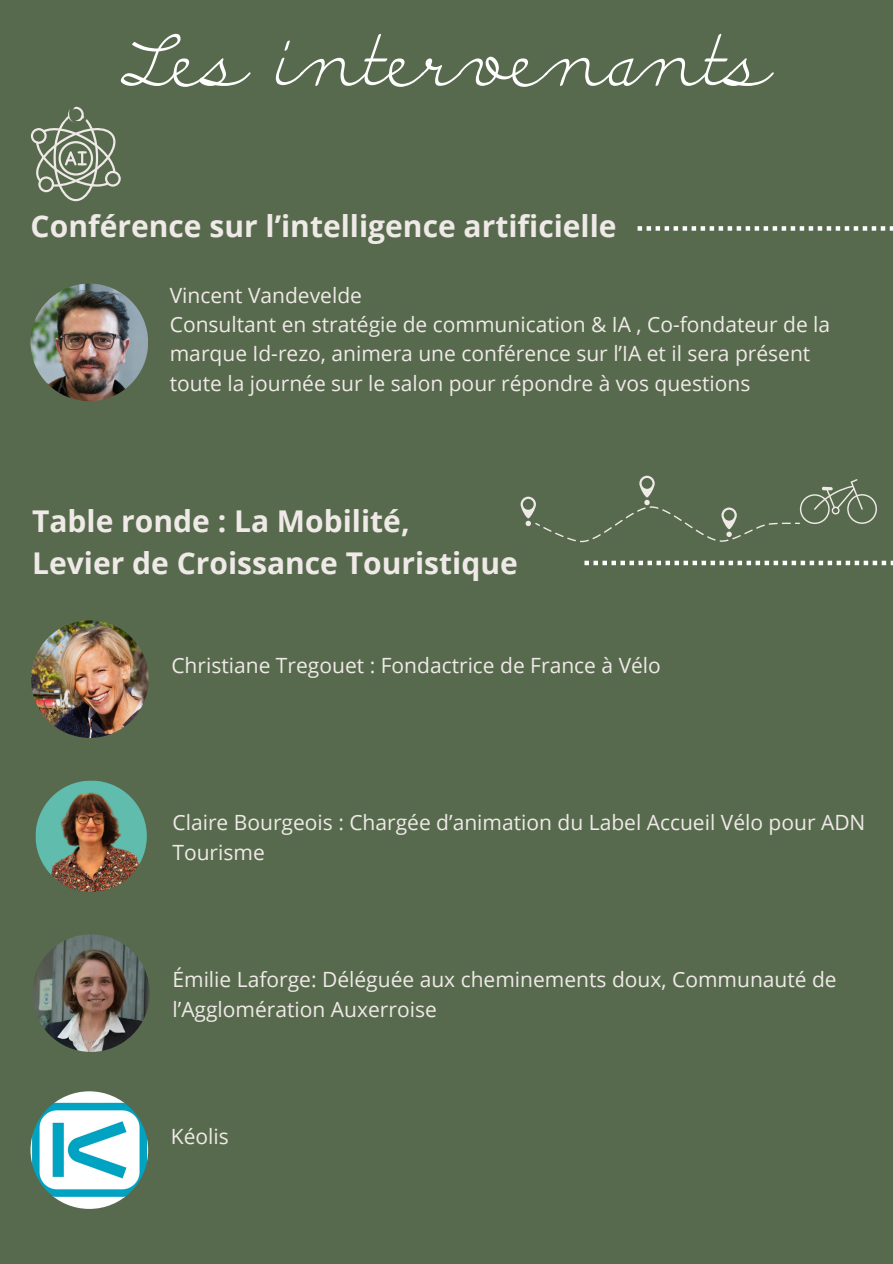
<style>
.page{position:relative;width:893px;height:1264px;background:#fff}
.page>*{position:absolute;margin:0;border:0;box-sizing:border-box;transform-origin:0 0}
.t1{font:70.5px "Discipuli Britannica";color:#fff}
.t2{font:700 30px/41.7px "Open Sans";color:#efeae7}
.t3{font:21px/29.2px "Open Sans";color:#efeae7}
</style>
<div class="page">
<div style="left:0;top:0;width:892px;height:1263px;background:#586a4e"></div>
<svg style="left:637px;top:226px;width:255px;height:5px"></svg>
<img style="left:31px;top:283px;width:117px;height:118px;border-radius:50%">
<svg style="left:584px;top:560px;width:308px;height:5px"></svg>
<img style="left:31px;top:620px;width:118px;height:118px;border-radius:50%">
<img style="left:32px;top:777px;width:118px;height:117px;border-radius:50%">
<img style="left:32px;top:934px;width:118px;height:117px;border-radius:50%">
<img style="left:31px;top:1091px;width:117px;height:117px;border-radius:50%">
<svg style="left:520px;top:475px;width:356px;height:67px"></svg>
<svg style="left:30px;top:107px;width:91px;height:94px"></svg>
<p class="t1" style="left:121px;top:16px;width:653px">Les intervenants</p>
<h1 class="t2" style="left:31px;top:204px;width:587px">Conférence sur l’intelligence artificielle</h1>
<p class="t3" style="left:170px;top:280px;width:194px">Vincent Vandevelde</p>
<h3 class="t3" style="left:170px;top:309px;width:662px">Consultant en stratégie de communication &amp; IA , Co-fondateur de la marque Id-rezo, animera une conférence sur l’IA et il sera présent toute la journée sur le salon pour répondre à vos questions</h3>
<p class="t2" style="left:32px;top:499px;width:487px">Table ronde : La Mobilité,<br>Levier de Croissance Touristique</p>
<p class="t3" style="left:171px;top:650px;width:491px">Christiane Tregouet : Fondactrice de France à Vélo</p>
<p class="t3" style="left:172px;top:807px;width:694px">Claire Bourgeois : Chargée d’animation du Label Accueil Vélo pour ADN<br>Tourisme</p>
<p class="t3" style="left:172px;top:964px;width:665px">Émilie Laforge: Déléguée aux cheminements doux, Communauté de l’Agglomération Auxerroise</p>
<p class="t3" style="left:171px;top:1121px;width:59px">Kéolis</p>
</div>
